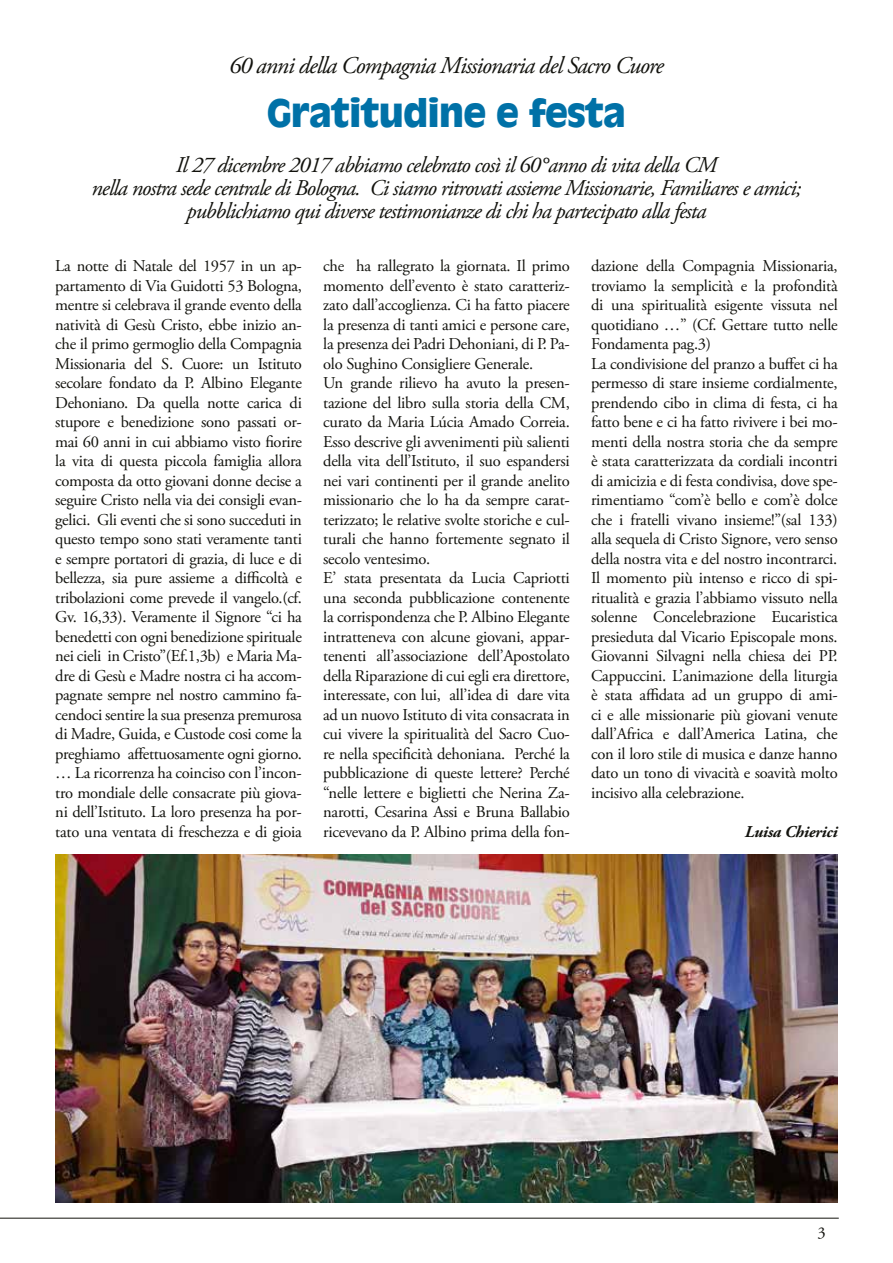
<style>
.page{position:relative;width:893px;height:1263px;background:#fff}
.page>*{position:absolute;margin:0;border:0;box-sizing:border-box;transform-origin:0 0}
.t1{font:900 37.5px "Antique Olive";letter-spacing:-.02em;color:#0071a7}
.t2{font:italic 24px "Adobe Garamond Pro";letter-spacing:-.04em;color:#12120d}
.t3{font:italic 22.5px/22.8px "Adobe Garamond Pro";letter-spacing:-.04em;color:#12120d;text-align:center}
.t4{font:16.5px/19.5px "Adobe Garamond Pro";letter-spacing:-.015em;color:#12120d}
.t5{font:italic 700 16.5px "Adobe Garamond Pro";letter-spacing:-.01em;color:#12120d}
</style>
<div class="page">
<hr style="left:0;top:1218px;width:839px;height:1px;background:#12120d">
<img style="left:56px;top:855px;width:781px;height:347px">
<h2 class="t2" style="left:229px;top:51px;width:436px">60 anni della Compagnia Missionaria del Sacro Cuore</h2>
<h1 class="t1" style="left:267px;top:90px;width:361px">Gratitudine e festa</h1>
<p class="t3" style="left:91px;top:154px;width:712px">Il 27 dicembre 2017 abbiamo celebrato così il 60°anno di vita della CM<br>nella nostra sede centrale di Bologna. Ci siamo ritrovati assieme Missionarie, Familiares e amici; pubblichiamo qui diverse testimonianze di chi ha partecipato alla festa</p>
<p class="t4" style="left:55px;top:257px;width:248px;text-align:justify">La notte di Natale del 1957 in un ap&shy;partamento di Via Guidotti 53 Bologna, mentre si celebrava il grande evento della natività di Gesù Cristo, ebbe inizio an&shy;che il primo germoglio della Compagnia Missionaria del S. Cuore: un Istituto secolare fondato da P. Albino Elegante Dehoniano. Da quella notte carica di stupore e benedizione sono passati or&shy;mai 60 anni in cui abbiamo visto fiorire la vita di questa piccola famiglia allora composta da otto giovani donne decise a seguire Cristo nella via dei consigli evan&shy;gelici. Gli eventi che si sono succeduti in questo tempo sono stati veramente tanti e sempre portatori di grazia, di luce e di bellezza, sia pure assieme a difficoltà e tribolazioni come prevede il vangelo.(cf.<br>Gv. 16,33). Veramente il Signore “ci ha benedetti con ogni benedizione spirituale nei cieli in Cristo”(Ef.1,3b) e Maria Ma&shy;dre di Gesù e Madre nostra ci ha accom&shy;pagnate sempre nel nostro cammino fa&shy;cendoci sentire la sua presenza premurosa di Madre, Guida, e Custode cosi come la preghiamo affettuosamente ogni giorno. … La ricorrenza ha coinciso con l’incon&shy;tro mondiale delle consacrate più giova&shy;ni dell’Istituto. La loro presenza ha por&shy;tato una ventata di freschezza e di gioia</p>
<p class="t4" style="left:323px;top:257px;width:248px">che ha rallegrato la giornata. Il primo momento dell’evento è stato caratteriz&shy;zato dall’accoglienza. Ci ha fatto piacere la presenza di tanti amici e persone care, la presenza dei Padri Dehoniani, di P. Pa&shy;olo Sughino Consigliere Generale.<br>Un grande rilievo ha avuto la presen&shy;tazione del libro sulla storia della CM, curato da Maria Lúcia Amado Correia.<br>Esso descrive gli avvenimenti più salienti della vita dell’Istituto, il suo espandersi nei vari continenti per il grande anelito missionario che lo ha da sempre carat&shy;terizzato; le relative svolte storiche e cul&shy;turali che hanno fortemente segnato il secolo ventesimo.<br>E’ stata presentata da Lucia Capriotti una seconda pubblicazione contenente la corrispondenza che P. Albino Elegante intratteneva con alcune giovani, appar&shy;tenenti all’associazione dell’Apostolato della Riparazione di cui egli era direttore, interessate, con lui, all’idea di dare vita ad un nuovo Istituto di vita consacrata in cui vivere la spiritualità del Sacro Cuo&shy;re nella specificità dehoniana. Perché la pubblicazione di queste lettere? Perché “nelle lettere e biglietti che Nerina Za&shy;narotti, Cesarina Assi e Bruna Ballabio ricevevano da P. Albino prima della fon-</p>
<p class="t4" style="left:591px;top:257px;width:248px">dazione della Compagnia Missionaria, troviamo la semplicità e la profondità di una spiritualità esigente vissuta nel quotidiano …” (Cf. Gettare tutto nelle Fondamenta pag.3)<br>La condivisione del pranzo a buffet ci ha permesso di stare insieme cordialmente, prendendo cibo in clima di festa, ci ha fatto bene e ci ha fatto rivivere i bei mo&shy;menti della nostra storia che da sempre è stata caratterizzata da cordiali incontri di amicizia e di festa condivisa, dove spe&shy;rimentiamo “com’è bello e com’è dolce che i fratelli vivano insieme!”(sal 133) alla sequela di Cristo Signore, vero senso della nostra vita e del nostro incontrarci.<br>Il momento più intenso e ricco di spi&shy;ritualità e grazia l’abbiamo vissuto nella solenne Concelebrazione Eucaristica presieduta dal Vicario Episcopale mons.<br>Giovanni Silvagni nella chiesa dei PP.<br>Cappuccini. L’animazione della liturgia è stata affidata ad un gruppo di ami&shy;ci e alle missionarie più giovani venute dall’Africa e dall’America Latina, che con il loro stile di musica e danze hanno dato un tono di vivacità e soavità molto incisivo alla celebrazione.</p>
<p class="t5" style="left:745px;top:822px;width:94px">Luisa Chierici</p>
<p class="t4" style="left:817px;top:1223px;width:10px">3</p>
</div>
